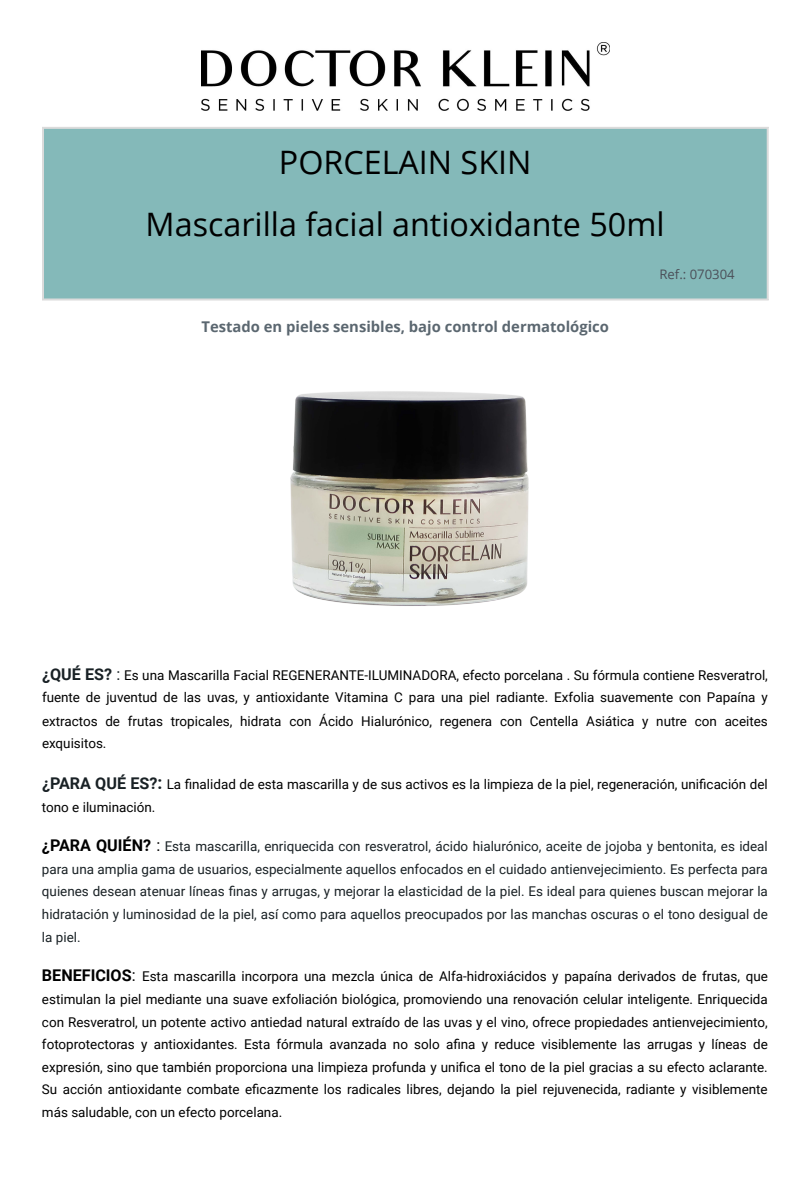
<style>
.page{position:relative;width:810px;height:1181px;background:#fff}
.page>*{position:absolute;margin:0;border:0;box-sizing:border-box;transform-origin:0 0}
.t1{font:32.25px "Open Sans";color:#000}
.t2{font:700 14.85px "Open Sans";color:#5b6770}
.t3{font:13.5px/22.6px "Roboto";color:#000;text-align:justify}
.t4{font:13.5px/22.6px "Roboto";color:#192125;text-align:justify}
.t5{font:13.05px "Open Sans";color:#4b4f58}
.s1{font-weight:700;font-size:16.2px;color:#192125}
.s2{font-size:16.2px;color:#192125}
.s3{font-weight:700;font-size:17.55px;color:#192125}
.s4{font-weight:700;font-size:16.2px;color:#000}
.s5{font-size:16.2px;color:#000}
.s6{font-weight:700;font-size:16.2px}
.s7{font-size:16.2px}
</style>
<div class="page">
<img style="left:201px;top:42px;width:408px;height:69px">
<div style="left:43px;top:128px;width:725px;height:172px;background:#84b9b9"></div>
<hr style="left:42px;top:129px;width:2px;height:169px;background:#dbdbdb">
<hr style="left:767px;top:129px;width:1px;height:169px;background:#dbdbdb">
<hr style="left:42px;top:127px;width:726px;height:2px;background:#dbdbdb">
<hr style="left:42px;top:298px;width:726px;height:2px;background:#dbdbdb">
<img style="left:148px;top:298px;width:505px;height:308px">
<h1 class="t1" style="left:279px;top:140px;width:254px">PORCELAIN SKIN</h1>
<h1 class="t1" style="left:146px;top:201px;width:520px">Mascarilla facial antioxidante 50ml</h1>
<p class="t5" style="left:659px;top:265px;width:77px">Ref.: 070304</p>
<p class="t2" style="left:202px;top:316px;width:409px">Testado en pieles sensibles, bajo control dermatológico</p>
<h2 class="t3" style="left:42px;top:664px;width:727px"><span class="s1">¿QUÉ ES?</span> <span class="s2">:</span> Es una Mascarilla Facial REGENERANTE-ILUMINADORA, efecto porcelana . Su fórmula contiene Resveratrol, fuente de juventud de las uvas, y antioxidante Vitamina C para una piel radiante. Exfolia suavemente con Papaína y extractos de frutas tropicales, hidrata con Ácido Hialurónico, regenera con Centella Asiática y nutre con aceites exquisitos.</h2>
<h2 class="t3" style="left:42px;top:773px;width:727px;line-height:22.2px"><span class="s1">¿PARA QUÉ ES?</span><span class="s3">:</span> La fi nalidad de esta mascarilla y de sus activos es la limpieza de la piel, regeneración, unificación del tono e iluminación.</h2>
<h2 class="t4" style="left:42px;top:835px;width:727px"><span class="s4">¿PARA QUIÉN?</span> <span class="s5">:</span> Esta mascarilla, enriquecida con resveratrol, ácido hialurónico, aceite de jojoba y bentonita, es ideal para una amplia gama de usuarios, especialmente aquellos enfocados en el cuidado antienvejecimiento. Es perfecta para quienes desean atenuar líneas fi nas y arrugas, y mejorar la elasticidad de la piel. Es ideal para quienes buscan mejorar la hidratación y luminosidad de la piel, así como para aquellos preocupados por las manchas oscuras o el tono desigual de la piel.</h2>
<h2 class="t3" style="left:42px;top:965px;width:727px"><span class="s6">BENEFICIOS</span><span class="s7">:</span> Esta mascarilla incorpora una mezcla única de Alfa-hidroxiácidos y papaína derivados de frutas, que estimulan la piel mediante una suave exfoliación biológica, promoviendo una renovación celular inteligente. Enriquecida con Resveratrol, un potente activo antiedad natural extraído de las uvas y el vino, ofrece propiedades antienvejecimiento, fotoprotectoras y antioxidantes. Esta fórmula avanzada no solo afi na y reduce visiblemente las arrugas y líneas de expresión, sino que también proporciona una limpieza profunda y unifica el tono de la piel gracias a su efecto aclarante.<br>Su acción antioxidante combate eficazmente los radicales libres, dejando la piel rejuvenecida, radiante y visiblemente más saludable, con un efecto porcelana.</h2>
</div>
